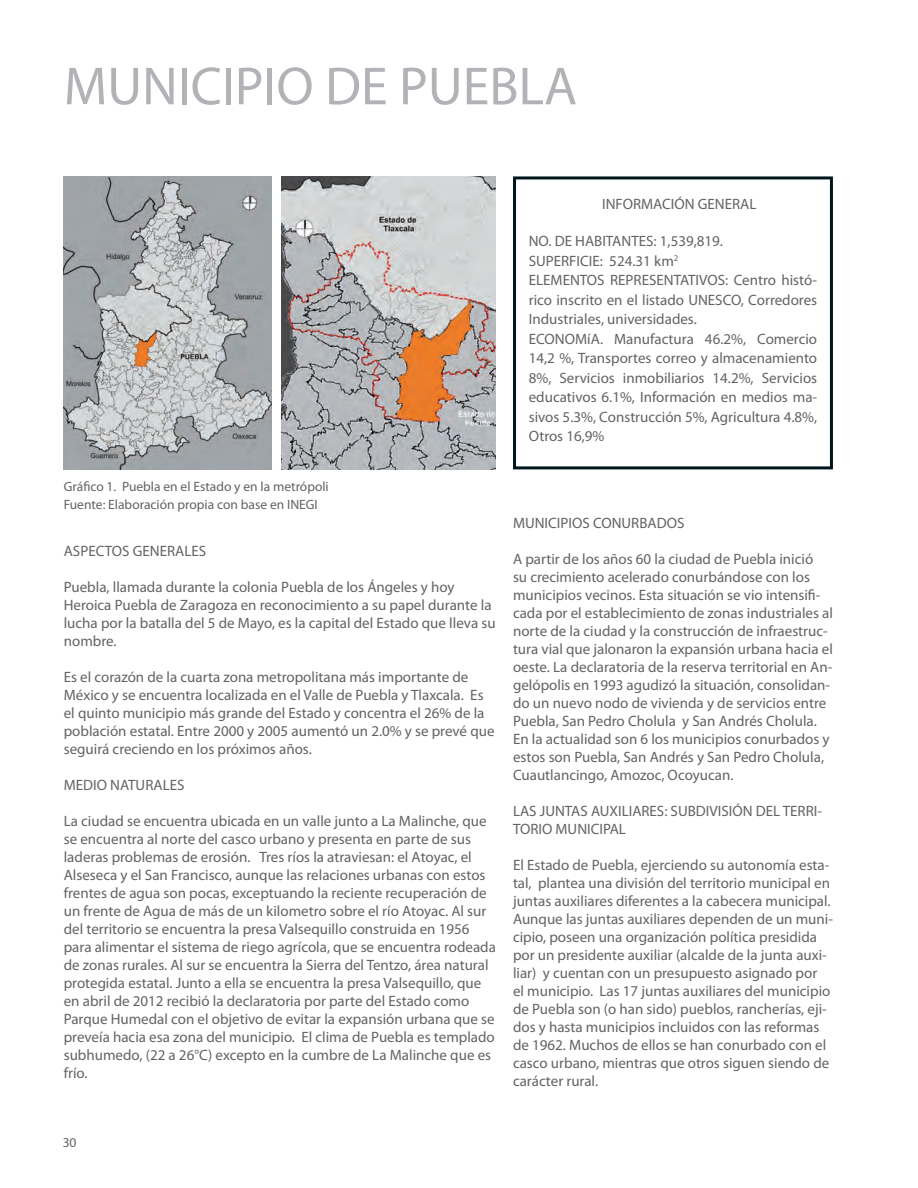
<style>
.page{position:relative;width:918px;height:1188px;background:#fff}
.page>*{position:absolute;margin:0;border:0;box-sizing:border-box;transform-origin:0 0}
.t1{font:54px "Myriad Pro";color:#b2b3b7}
.t2{font:15px/18px "Myriad Pro";color:#636366}
.t3{font:13.5px/18px "Myriad Pro";color:#636366}
</style>
<div class="page">
<div style="left:513px;top:176px;width:320px;height:293px;border:3px solid #01161a"></div>
<img style="left:282px;top:176px;width:214px;height:293px">
<img style="left:64px;top:176px;width:207px;height:293px">
<h1 class="t1" style="left:64px;top:53px;width:515px">MUNICIPIO DE PUEBLA</h1>
<p class="t3" style="left:64px;top:478px;width:267px">Gráfico 1. Puebla en el Estado y en la metrópoli<br>Fuente: Elaboración propia con base en INEGI</p>
<p class="t2" style="left:64px;top:541px;width:144px">ASPECTOS GENERALES</p>
<p class="t2" style="left:64px;top:577px;width:433px">Puebla, llamada durante la colonia Puebla de los Ángeles y hoy Heroica Puebla de Zaragoza en reconocimiento a su papel durante la lucha por la batalla del 5 de Mayo, es la capital del Estado que lleva su nombre.</p>
<p class="t2" style="left:64px;top:667px;width:432px">Es el corazón de la cuarta zona metropolitana más importante de México y se encuentra localizada en el Valle de Puebla y Tlaxcala. Es el quinto municipio más grande del Estado y concentra el 26% de la población estatal. Entre 2000 y 2005 aumentó un 2.0% y se prevé que seguirá creciendo en los próximos años.</p>
<p class="t2" style="left:64px;top:775px;width:122px">MEDIO NATURALES</p>
<p class="t2" style="left:64px;top:811px;width:434px">La ciudad se encuentra ubicada en un valle junto a La Malinche, que se encuentra al norte del casco urbano y presenta en parte de sus laderas problemas de erosión. Tres ríos la atraviesan: el Atoyac, el Alseseca y el San Francisco, aunque las relaciones urbanas con estos frentes de agua son pocas, exceptuando la reciente recuperación de un frente de Agua de más de un kilometro sobre el río Atoyac. Al sur del territorio se encuentra la presa Valsequillo construida en 1956 para alimentar el sistema de riego agrícola, que se encuentra rodeada de zonas rurales. Al sur se encuentra la Sierra del Tentzo, área natural protegida estatal. Junto a ella se encuentra la presa Valsequillo, que en abril de 2012 recibió la declaratoria por parte del Estado como Parque Humedal con el objetivo de evitar la expansión urbana que se preveía hacia esa zona del municipio. El clima de Puebla es templado subhumedo, (22 a 26°C) excepto en la cumbre de La Malinche que es frío.</p>
<p class="t2" style="left:602px;top:194px;width:156px">INFORMACIÓN GENERAL</p>
<p class="t2" style="left:529px;top:231px;width:290px;line-height:19.5px">NO. DE HABITANTES: 1,539,819.<br>SUPERFICIE: 524.31 km<sup>2<br></sup>ELEMENTOS REPRESENTATIVOS: Centro histó&shy;rico inscrito en el listado UNESCO, Corredores Industriales, universidades.<br>ECONOMíA. Manufactura 46.2%, Comercio 14,2 %, Transportes correo y almacenamiento 8%, Servicios inmobiliarios 14.2%, Servicios educativos 6.1%, Información en medios ma&shy;sivos 5.3%, Construcción 5%, Agricultura 4.8%, Otros 16,9%</p>
<p class="t2" style="left:513px;top:514px;width:173px">MUNICIPIOS CONURBADOS</p>
<p class="t2" style="left:513px;top:550px;width:321px">A partir de los años 60 la ciudad de Puebla inició<br>su crecimiento acelerado conurbándose con los municipios vecinos. Esta situación se vio intensifi&shy;cada por el establecimiento de zonas industriales al norte de la ciudad y la construcción de infraestruc&shy;tura vial que jalonaron la expansión urbana hacia el oeste. La declaratoria de la reserva territorial en An&shy;gelópolis en 1993 agudizó la situación, consolidan&shy;do un nuevo nodo de vivienda y de servicios entre Puebla, San Pedro Cholula y San Andrés Cholula.<br>En la actualidad son 6 los municipios conurbados y estos son Puebla, San Andrés y San Pedro Cholula, Cuautlancingo, Amozoc, Ocoyucan.</p>
<p class="t2" style="left:513px;top:802px;width:310px">LAS JUNTAS AUXILIARES: SUBDIVISIÓN DEL TERRI-<br>TORIO MUNICIPAL</p>
<p class="t2" style="left:513px;top:856px;width:321px">El Estado de Puebla, ejerciendo su autonomía esta&shy;tal, plantea una división del territorio municipal en juntas auxiliares diferentes a la cabecera municipal.<br>Aunque las juntas auxiliares dependen de un muni&shy;cipio, poseen una organización política presidida por un presidente auxiliar (alcalde de la junta auxi&shy;liar) y cuentan con un presupuesto asignado por<br>el municipio. Las 17 juntas auxiliares del municipio de Puebla son (o han sido) pueblos, rancherías, eji&shy;dos y hasta municipios incluidos con las reformas de 1962. Muchos de ellos se han conurbado con el casco urbano, mientras que otros siguen siendo de carácter rural.</p>
<p class="t3" style="left:63px;top:1133px;width:15px">30</p>
</div>
